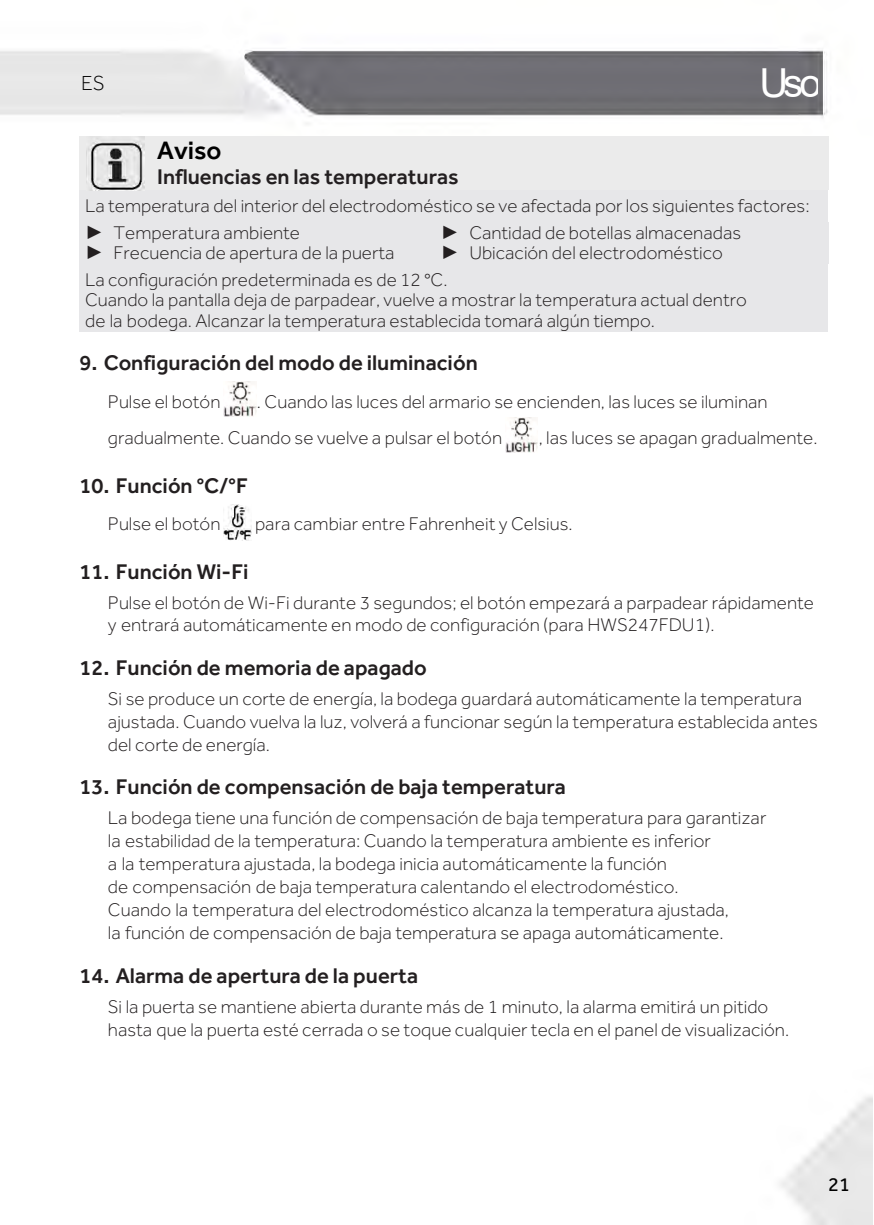
<style>
.page{position:relative;width:874px;height:1225px;background:#fff}
.page>*{position:absolute;margin:0;border:0;box-sizing:border-box;transform-origin:0 0}
.t1{font:40px "Arial";color:#fff}
.t2{font:500 26px "Effra";color:#000}
.t3{font:500 22px "Effra";color:#231f20}
.t4{font:300 21px "Effra";color:#000}
.t5{font:300 19px/23.2px "Effra";color:#231f20}
</style>
<div class="page">
<img style="left:0;top:50px;width:872px;height:1174px">
<div style="left:79px;top:136px;width:72px;height:54px;background:#ebebeb"></div>
<div style="left:151px;top:136px;width:677px;height:54px;background:#ebebeb"></div>
<div style="left:85px;top:190px;width:737px;height:32px;background:#e7e7e9"></div>
<div style="left:79px;top:222px;width:356px;height:42px;background:#e7e7e9"></div>
<div style="left:435px;top:222px;width:393px;height:42px;background:#e7e7e9"></div>
<div style="left:85px;top:264px;width:737px;height:26px;background:#e7e7e9"></div>
<div style="left:85px;top:290px;width:737px;height:21px;background:#e7e7e9"></div>
<div style="left:85px;top:311px;width:737px;height:20px;background:#e7e7e9"></div>
<img style="left:87px;top:136px;width:57px;height:54px">
<img style="left:224px;top:382px;width:32px;height:34px">
<img style="left:505px;top:418px;width:32px;height:34px">
<img style="left:224px;top:504px;width:27px;height:36px">
<svg style="left:829px;top:1177px;width:18px;height:14px"></svg>
<p class="t4" style="left:81px;top:71px;width:25px">ES</p>
<h1 class="t1" style="left:759px;top:55px;width:64px">Uso</h1>
<h2 class="t2" style="left:157px;top:135px;width:66px">Aviso</h2>
<p class="t3" style="left:157px;top:164px;width:303px">Influencias en las temperaturas</p>
<p class="t5" style="left:114px;top:192px;width:697px;line-height:26.6px;text-indent:-28px">La temperatura del interior del electrodoméstico se ve afectada por los siguientes factores:<br>Temperatura ambiente</p>
<p class="t5" style="left:114px;top:241px;width:282px">Frecuencia de apertura de la puerta</p>
<p class="t5" style="left:469px;top:222px;width:273px;line-height:20.6px">Cantidad de botellas almacenadas<br>Ubicación del electrodoméstico</p>
<p class="t5" style="left:85px;top:269px;width:663px;line-height:20.6px">La configuración predeterminada es de 12 °C.<br>Cuando la pantalla deja de parpadear, vuelve a mostrar la temperatura actual dentro de la bodega. Alcanzar la temperatura establecida tomará algún tiempo.</p>
<p class="t3" style="left:79px;top:350px;width:399px">9. Configuración del modo de iluminación</p>
<p class="t5" style="left:108px;top:390px;width:114px">Pulse el botón</p>
<p class="t5" style="left:108px;top:383px;width:661px;line-height:36px;text-indent:149px">. Cuando las luces del armario se encienden, las luces se iluminan gradualmente. Cuando se vuelve a pulsar el botón</p>
<p class="t5" style="left:538px;top:426px;width:280px">, las luces se apagan gradualmente.</p>
<p class="t3" style="left:79px;top:472px;width:170px">10. Función °C/°F</p>
<p class="t5" style="left:108px;top:512px;width:114px">Pulse el botón</p>
<p class="t5" style="left:255px;top:512px;width:319px">para cambiar entre Fahrenheit y Celsius.</p>
<p class="t3" style="left:79px;top:558px;width:170px">11. Función Wi-Fi</p>
<p class="t5" style="left:108px;top:591px;width:707px">Pulse el botón de Wi-Fi durante 3 segundos; el botón empezará a parpadear rápidamente y entrará automáticamente en modo de configuración (para HWS247FDU1).</p>
<p class="t3" style="left:79px;top:655px;width:349px">12. Función de memoria de apagado</p>
<p class="t5" style="left:108px;top:687px;width:711px">Si se produce un corte de energía, la bodega guardará automáticamente la temperatura ajustada. Cuando vuelva la luz, volverá a funcionar según la temperatura establecida antes del corte de energía.</p>
<p class="t3" style="left:79px;top:774px;width:488px">13. Función de compensación de baja temperatura</p>
<p class="t5" style="left:108px;top:806px;width:659px">La bodega tiene una función de compensación de baja temperatura para garantizar la estabilidad de la temperatura: Cuando la temperatura ambiente es inferior<br>a la temperatura ajustada, la bodega inicia automáticamente la función<br>de compensación de baja temperatura calentando el electrodoméstico.<br>Cuando la temperatura del electrodoméstico alcanza la temperatura ajustada,<br>la función de compensación de baja temperatura se apaga automáticamente.</p>
<p class="t3" style="left:79px;top:963px;width:340px">14. Alarma de apertura de la puerta</p>
<p class="t5" style="left:108px;top:995px;width:682px">Si la puerta se mantiene abierta durante más de 1 minuto, la alarma emitirá un pitido hasta que la puerta esté cerrada o se toque cualquier tecla en el panel de visualización.</p>
</div>
